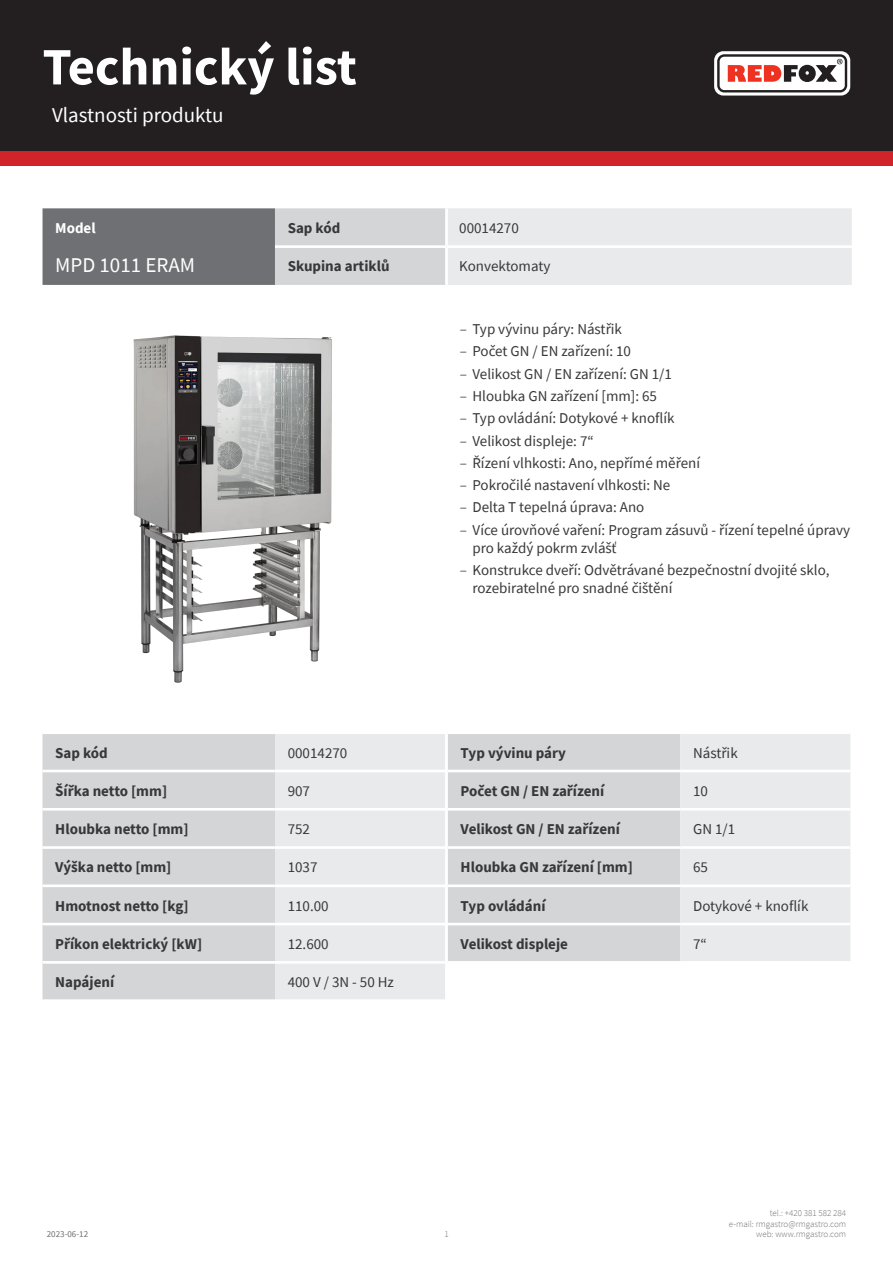
<style>
.page{position:relative;width:893px;height:1263px;background:#fff}
.page>*{position:absolute;margin:0;border:0;box-sizing:border-box;transform-origin:0 0}
.t1{font:700 52.5px "Source Sans Pro";color:#fff}
.kapitola{font:21px "Source Sans Pro";color:#fff}
.tabulka_-_headline{font:21px "Source Sans Pro";color:#fff}
.tabulka_-_text{font:15px/18px "Source Sans Pro";color:#383839}
.tabulka_-_text-2{font:700 15px "Source Sans Pro";color:#383839}
.tabulka_-_text-3{font:700 15px "Source Sans Pro";color:#fff}
.t2{font:300 9px/10.8px "Source Sans Pro";color:#6f7073;text-align:right}
.t3{font:9px "Source Sans Pro";color:#6f7073}
.s1{font-weight:300}
</style>
<div class="page">
<div style="left:0;top:0;width:893px;height:166px;background:#d1232a"></div>
<div style="left:0;top:0;width:893px;height:151px;background:#231f20"></div>
<svg style="left:714px;top:51px;width:136px;height:45px"></svg>
<img style="left:133px;top:335px;width:199px;height:348px">
<div style="left:43px;top:734px;width:232px;height:265px;background:#d4d5d7"></div>
<div style="left:275px;top:734px;width:170px;height:265px;background:#e9eaeb"></div>
<hr style="left:43px;top:770px;width:232px;height:2px;background:#fff">
<hr style="left:275px;top:770px;width:170px;height:2px;background:#fff">
<hr style="left:43px;top:808px;width:232px;height:2px;background:#fff">
<hr style="left:275px;top:808px;width:170px;height:2px;background:#fff">
<hr style="left:43px;top:846px;width:232px;height:3px;background:#fff">
<hr style="left:275px;top:846px;width:170px;height:3px;background:#fff">
<hr style="left:43px;top:884px;width:232px;height:3px;background:#fff">
<hr style="left:275px;top:884px;width:170px;height:3px;background:#fff">
<hr style="left:43px;top:923px;width:232px;height:2px;background:#fff">
<hr style="left:275px;top:923px;width:170px;height:2px;background:#fff">
<hr style="left:43px;top:961px;width:232px;height:3px;background:#fff">
<hr style="left:275px;top:961px;width:170px;height:3px;background:#fff">
<div style="left:448px;top:734px;width:232px;height:227px;background:#d4d5d7"></div>
<div style="left:680px;top:734px;width:170px;height:227px;background:#e9eaeb"></div>
<hr style="left:448px;top:770px;width:232px;height:2px;background:#fff">
<hr style="left:680px;top:770px;width:170px;height:2px;background:#fff">
<hr style="left:448px;top:808px;width:232px;height:2px;background:#fff">
<hr style="left:680px;top:808px;width:170px;height:2px;background:#fff">
<hr style="left:448px;top:846px;width:232px;height:3px;background:#fff">
<hr style="left:680px;top:846px;width:170px;height:3px;background:#fff">
<hr style="left:448px;top:884px;width:232px;height:3px;background:#fff">
<hr style="left:680px;top:884px;width:170px;height:3px;background:#fff">
<hr style="left:448px;top:923px;width:232px;height:2px;background:#fff">
<hr style="left:680px;top:923px;width:170px;height:2px;background:#fff">
<svg style="left:43px;top:208px;width:809px;height:77px;background:#c0c1c3"></svg>
<hr style="left:445px;top:208px;width:3px;height:37px;background:#fff">
<hr style="left:275px;top:245px;width:171px;height:3px;background:#fff">
<hr style="left:446px;top:245px;width:406px;height:3px;background:#fff">
<hr style="left:445px;top:248px;width:3px;height:37px;background:#fff">
<h1 class="t1" style="left:43px;top:31px;width:316px">Technický list</h1>
<p class="kapitola" style="left:52px;top:101px;width:173px">Vlastnosti produktu</p>
<p class="tabulka_-_text-3" style="left:55px;top:218px;width:42px">Model</p>
<p class="tabulka_-_text-2" style="left:288px;top:218px;width:54px">Sap kód</p>
<p class="tabulka_-_text" style="left:459px;top:219px;width:61px">00014270</p>
<p class="tabulka_-_headline" style="left:55px;top:251px;width:141px">MPD 1011 ERAM</p>
<p class="tabulka_-_text-2" style="left:288px;top:256px;width:103px">Skupina artiklů</p>
<p class="tabulka_-_text" style="left:459px;top:257px;width:93px">Konvektomaty</p>
<p class="tabulka_-_text-2" style="left:55px;top:742px;width:54px">Sap kód</p>
<p class="tabulka_-_text" style="left:288px;top:743px;width:61px">00014270</p>
<p class="tabulka_-_text-2" style="left:55px;top:781px;width:113px">Šířka netto [mm]</p>
<p class="tabulka_-_text" style="left:288px;top:782px;width:24px">907</p>
<p class="tabulka_-_text-2" style="left:55px;top:819px;width:135px">Hloubka netto [mm]</p>
<p class="tabulka_-_text" style="left:288px;top:820px;width:24px">752</p>
<p class="tabulka_-_text-2" style="left:55px;top:857px;width:118px">Výška netto [mm]</p>
<p class="tabulka_-_text" style="left:288px;top:858px;width:31px">1037</p>
<p class="tabulka_-_text-2" style="left:55px;top:895px;width:135px">Hmotnost netto [kg]</p>
<p class="tabulka_-_text" style="left:288px;top:896px;width:43px">110.00</p>
<p class="tabulka_-_text-2" style="left:55px;top:934px;width:148px">Příkon elektrický [kW]</p>
<p class="tabulka_-_text" style="left:288px;top:935px;width:43px">12.600</p>
<p class="tabulka_-_text-2" style="left:55px;top:972px;width:60px">Napájení</p>
<p class="tabulka_-_text" style="left:288px;top:973px;width:108px">400 V / 3N - 50 Hz</p>
<p class="tabulka_-_text" style="left:460px;top:320px;width:164px"><span class="s1">–</span> Typ vývinu páry: Nástřik</p>
<p class="tabulka_-_text" style="left:460px;top:342px;width:173px"><span class="s1">–</span> Počet GN / EN zařízení: 10</p>
<p class="tabulka_-_text" style="left:460px;top:365px;width:214px"><span class="s1">–</span> Velikost GN / EN zařízení: GN 1/1</p>
<p class="tabulka_-_text" style="left:460px;top:387px;width:199px"><span class="s1">–</span> Hloubka GN zařízení [mm]: 65</p>
<p class="tabulka_-_text" style="left:460px;top:409px;width:216px"><span class="s1">–</span> Typ ovládání: Dotykové + knoflík</p>
<p class="tabulka_-_text" style="left:460px;top:431px;width:136px"><span class="s1">–</span> Velikost displeje: 7“</p>
<p class="tabulka_-_text" style="left:460px;top:454px;width:242px"><span class="s1">–</span> Řízení vlhkosti: Ano, nepřímé měření</p>
<p class="tabulka_-_text" style="left:460px;top:476px;width:212px"><span class="s1">–</span> Pokročilé nastavení vlhkosti: Ne</p>
<p class="tabulka_-_text" style="left:460px;top:498px;width:186px"><span class="s1">–</span> Delta T tepelná úprava: Ano</p>
<p class="tabulka_-_text" style="left:472px;top:520px;width:379px;text-indent:-13px"><span class="s1">–</span> Více úrovňové vaření: Program zásuvů - řízení tepelné úpravy pro každý pokrm zvlášť</p>
<p class="tabulka_-_text" style="left:472px;top:561px;width:359px;text-indent:-13px"><span class="s1">–</span> Konstrukce dveří: Odvětrávané bezpečnostní dvojité sklo, rozebiratelné pro snadné čištění</p>
<p class="tabulka_-_text-2" style="left:461px;top:742px;width:107px">Typ vývinu páry</p>
<p class="tabulka_-_text" style="left:693px;top:743px;width:46px">Nástřik</p>
<p class="tabulka_-_text-2" style="left:461px;top:781px;width:145px">Počet GN / EN zařízení</p>
<p class="tabulka_-_text" style="left:693px;top:782px;width:16px">10</p>
<p class="tabulka_-_text-2" style="left:461px;top:819px;width:161px">Velikost GN / EN zařízení</p>
<p class="tabulka_-_text" style="left:693px;top:820px;width:44px">GN 1/1</p>
<p class="tabulka_-_text-2" style="left:461px;top:857px;width:174px">Hloubka GN zařízení [mm]</p>
<p class="tabulka_-_text" style="left:693px;top:858px;width:16px">65</p>
<p class="tabulka_-_text-2" style="left:461px;top:895px;width:86px">Typ ovládání</p>
<p class="tabulka_-_text" style="left:693px;top:896px;width:117px">Dotykové + knoflík</p>
<p class="tabulka_-_text-2" style="left:461px;top:934px;width:109px">Velikost displeje</p>
<p class="tabulka_-_text" style="left:693px;top:935px;width:15px">7“</p>
<p class="t3" style="left:47px;top:1229px;width:43px">2023-06-12</p>
<p class="t2" style="left:444px;top:1229px;width:6px">1</p>
<p class="t2" style="left:729px;top:1207px;width:119px">tel.: +420 381 582 284<br>e-mail: rmgastro@rmgastro.com web: www.rmgastro.com</p>
</div>
